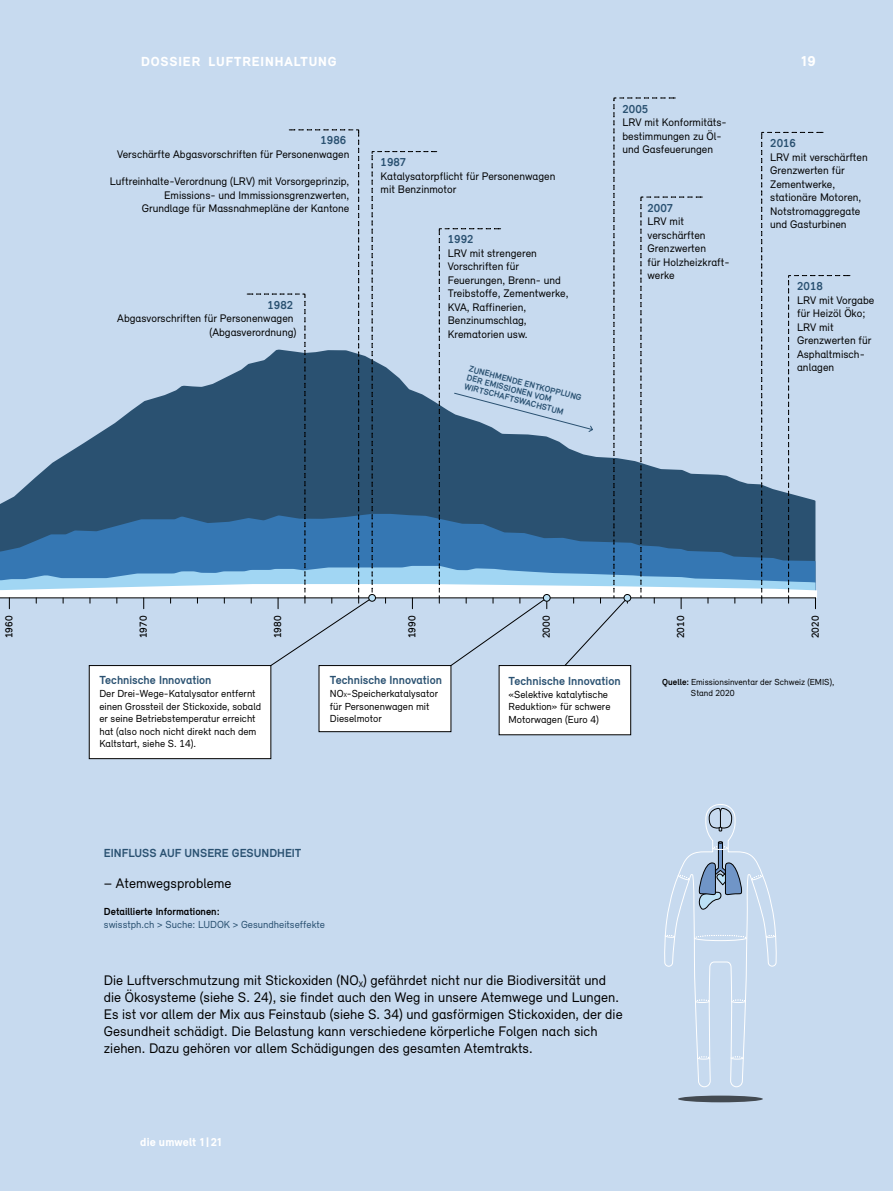
<style>
.page{position:relative;width:893px;height:1191px;background:#c7daef}
.page>*{position:absolute;margin:0;border:0;box-sizing:border-box;transform-origin:0 0}
.t1{font:900 15px "Relevant";color:#fff}
.t2{font:14.25px/17.1px "Relevant";color:#000}
.t3{font:900 13.5px "Relevant";letter-spacing:.065em;color:#fff}
.t4{font:700 12px "Relevant";color:#2a5171}
.t5{font:900 12px "Relevant";letter-spacing:.01em;color:#fff}
.t6{font:11.25px/13.5px "Relevant";color:#000}
.t7{font:10.5px/12.6px "Relevant";color:#000}
.t8{font:10.5px "Relevant";color:#2a5171}
.t9{font:500 10.5px "Relevant";color:#000}
.t10{font:700 10.5px "Relevant";color:#000}
.t11{font:9px/10.8px "Relevant";color:#000}
.t12{font:700 8.7px/9px "Relevant";color:#2a5171}
.s1{font-size:6.15px}
.s2{font-weight:700}
</style>
<div class="page">
<svg style="left:678px;top:1095px;width:85px;height:7px"></svg>
<div style="left:89px;top:665px;width:182px;height:93px;background:#fff"></div>
<div style="left:89px;top:665px;width:182px;height:94px;border:1px solid #000"></div>
<div style="left:319px;top:665px;width:132px;height:66px;background:#fff"></div>
<div style="left:319px;top:665px;width:132px;height:67px;border:1px solid #000"></div>
<div style="left:499px;top:665px;width:132px;height:70px;background:#fff"></div>
<svg style="left:0;top:97px;width:850px;height:570px"></svg>
<svg style="left:664px;top:804px;width:113px;height:283px"></svg>
<p class="t3" style="left:141px;top:53px;width:197px">DOSSIER LUFTREINHALTUNG</p>
<p class="t4" style="left:320px;top:133px;width:27px">1986</p>
<p class="t6" style="left:117px;top:147px;width:234px">Verschärfte Abgasvorschriften für Personenwagen</p>
<p class="t6" style="left:110px;top:174px;width:241px;text-align:right">Luftreinhalte-Verordnung (LRV) mit Vorsorgeprinzip,<br>Emissions- und Immissionsgrenzwerten,<br>Grundlage für Massnahmepläne der Kantone</p>
<p class="t4" style="left:267px;top:297px;width:27px">1982</p>
<p class="t6" style="left:117px;top:311px;width:181px;text-align:right">Abgasvorschriften für Personenwagen (Abgasverordnung)</p>
<p class="t4" style="left:381px;top:155px;width:27px">1987</p>
<p class="t6" style="left:381px;top:169px;width:176px">Katalysatorpflicht für Personenwagen mit Benzinmotor</p>
<p class="t4" style="left:448px;top:232px;width:27px">1992</p>
<p class="t6" style="left:448px;top:246px;width:122px">LRV mit strengeren<br>Vorschriften für<br>Feuerungen, Brenn- und<br>Treibstoffe, Zementwerke,<br>KVA, Raffinerien,<br>Benzinumschlag,<br>Krematorien usw.</p>
<p class="t12" style="left:471px;top:363px;width:118px;rotate:15deg">ZUNEHMENDE ENTKOPPLUNG<br>DER EMISSIONEN VOM<br>W IRTSCHAFTSW ACHSTUM</p>
<p class="t4" style="left:622px;top:101px;width:27px">2005</p>
<p class="t6" style="left:622px;top:115px;width:106px">LRV mit Konformitäts&shy;bestimmungen zu Öl&shy;und Gasfeuerungen</p>
<p class="t4" style="left:647px;top:200px;width:27px">2007</p>
<p class="t6" style="left:647px;top:214px;width:84px">LRV mit verschärften<br>Grenzwerten<br>für Holzheizkraft&shy;werke</p>
<h1 class="t1" style="left:801px;top:52px;width:16px">19</h1>
<p class="t4" style="left:770px;top:136px;width:27px">2016</p>
<p class="t6" style="left:770px;top:150px;width:99px">LRV mit verschärften<br>Grenzwerten für<br>Zementwerke, stationäre Motoren,<br>Notstromaggregate und Gasturbinen</p>
<p class="t4" style="left:797px;top:279px;width:27px">2018</p>
<p class="t6" style="left:797px;top:293px;width:79px">LRV mit Vorgabe für Heizöl Öko;<br>LRV mit<br>Grenzwerten für<br>Asphaltmisch&shy;anlagen</p>
<p class="t9" style="left:3px;top:638px;width:24px;rotate:-90deg">1960</p>
<p class="t9" style="left:137px;top:638px;width:24px;rotate:-90deg">1970</p>
<p class="t9" style="left:271px;top:638px;width:24px;rotate:-90deg">1980</p>
<p class="t9" style="left:406px;top:638px;width:24px;rotate:-90deg">1990</p>
<p class="t9" style="left:540px;top:638px;width:24px;rotate:-90deg">2000</p>
<p class="t9" style="left:674px;top:638px;width:24px;rotate:-90deg">2010</p>
<p class="t9" style="left:809px;top:638px;width:24px;rotate:-90deg">2020</p>
<p class="t4" style="left:99px;top:673px;width:113px">Technische Innovation</p>
<p class="t7" style="left:99px;top:687px;width:163px">Der Drei-Wege-Katalysator entfernt einen Grossteil der Stickoxide, sobald er seine Betriebstemperatur erreicht hat (also noch nicht direkt nach dem Kaltstart, siehe S. 14).</p>
<p class="t4" style="left:330px;top:673px;width:113px">Technische Innovation</p>
<p class="t7" style="left:330px;top:687px;width:110px">NO<span class="s1">X</span>-Speicherkatalysator für Personenwagen mit<br>Dieselmotor</p>
<p class="t4" style="left:104px;top:845px;width:199px">EINFLUSS AUF UNSERE GESUNDHEIT</p>
<p class="t2" style="left:104px;top:874px;width:129px">– Atemwegsprobleme</p>
<p class="t10" style="left:104px;top:905px;width:117px">Detaillierte Informationen:</p>
<p class="t8" style="left:104px;top:918px;width:223px">swisstph.ch &gt; Suche: LUDOK &gt; Gesundheitseffekte</p>
<p class="t4" style="left:509px;top:674px;width:113px">Technische Innovation</p>
<p class="t7" style="left:509px;top:687px;width:103px">«Selektive katalytische<br>Reduktion» für schwere<br>Motorwagen (Euro 4)</p>
<p class="t2" style="left:104px;top:971px;width:520px">Die Luftverschmutzung mit Stickoxiden (NO<sub>X</sub>) gefährdet nicht nur die Biodiversität und die Ökosysteme (siehe S. 24), sie findet auch den Weg in unsere Atemwege und Lungen.<br>Es ist vor allem der Mix aus Feinstaub (siehe S. 34) und gasförmigen Stickoxiden, der die Gesundheit schädigt. Die Belastung kann verschiedene körperliche Folgen nach sich ziehen. Dazu gehören vor allem Schädigungen des gesamten Atemtrakts.</p>
<p class="t5" style="left:140px;top:1135px;width:83px">die umwelt 1 |21</p>
<p class="t11" style="left:691px;top:676px;width:145px;text-indent:-29px"><span class="s2">Quelle:</span> Emissionsinventar der Schweiz (EMIS),<br>Stand 2020</p>
</div>
